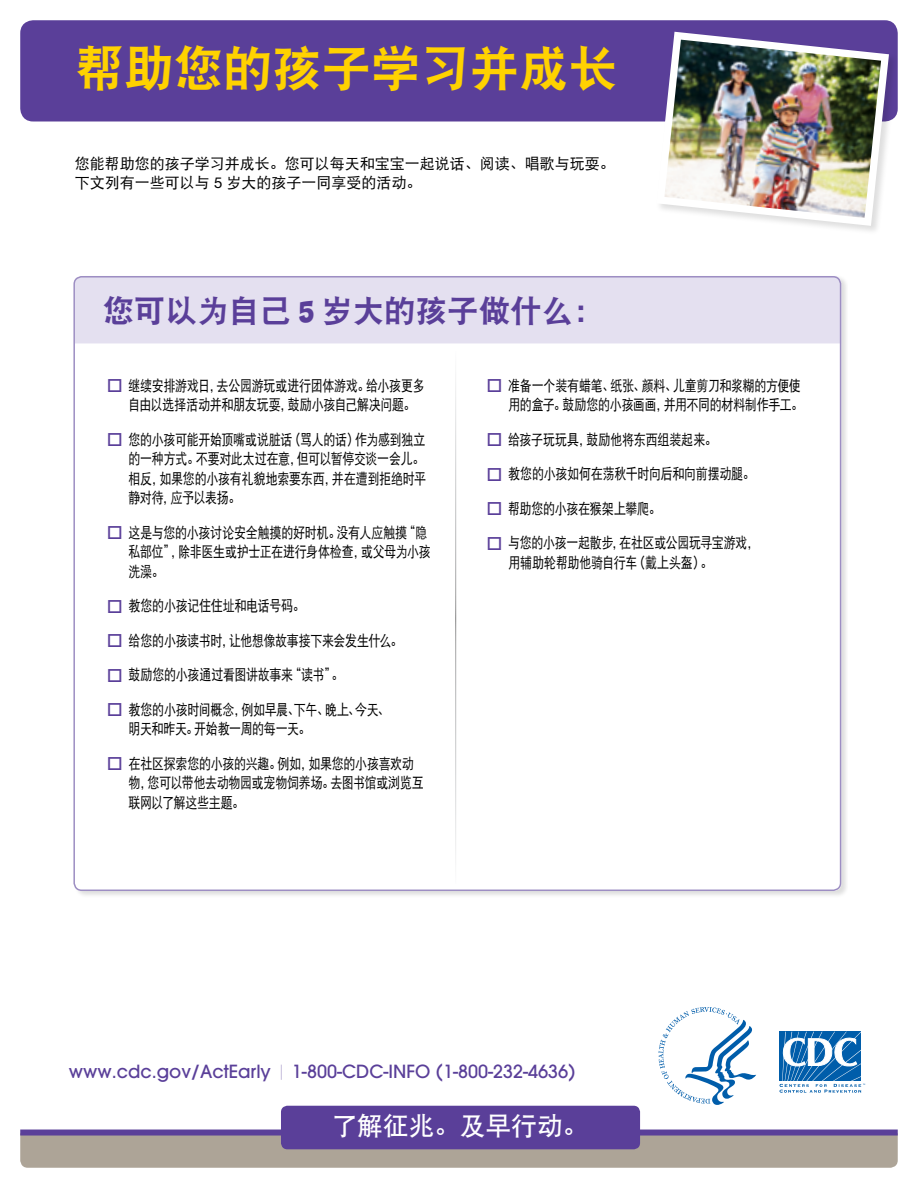
<style>
.page{position:relative;width:918px;height:1188px;background:#fff}
.page>*{position:absolute;margin:0;border:0;box-sizing:border-box;transform-origin:0 0}
.t1{font:49.35px "DFP Hei W9";color:#ffd200}
.t2{font:31.5px "DFP Hei W9";color:#5a3f99}
.t3{font:25.65px "DFP Hei W7";color:#fff}
.t4{font:500 18px "Avant Garde";color:#5a3f99}
.AUT{font:15px/19.5px "DFP Hei W5";letter-spacing:-.02em;color:#000;scale:.8 1}
.AUT-2{font:15px "DFP Hei W5";color:#000}
.s1{font-family:"Helvetica Neue"}
.s2{font-family:"Coop";font-weight:800}
.s3{color:#5a3f99}
.s4{font-weight:200;color:#9d8ec3}
</style>
<div class="page">
<div style="left:74px;top:275px;width:774px;height:623px;background:#000;opacity:.13"></div>
<div style="left:75px;top:276px;width:766px;height:615px;background:#fff;border-radius:8px"></div>
<div style="left:75px;top:276px;width:766px;height:67px;background:#e4e0f0"></div>
<div style="left:20px;top:20px;width:878px;height:102px;background:#5a3f99;border-radius:13px"></div>
<div style="left:656px;top:31px;width:243px;height:204px;background:#000;opacity:.13"></div>
<svg style="left:656px;top:32px;width:233px;height:194px"></svg>
<img style="left:664px;top:40px;width:217px;height:178px">
<div style="left:20px;top:1136px;width:878px;height:32px;background:#ada497"></div>
<div style="left:20px;top:1130px;width:878px;height:6px;background:#5a3f99"></div>
<div style="left:281px;top:1106px;width:359px;height:43px;background:#5a3f99;border-radius:6px"></div>
<svg style="left:779px;top:1031px;width:82px;height:1px"></svg>
<svg style="left:779px;top:1032px;width:86px;height:61px"></svg>
<svg style="left:658px;top:1007px;width:98px;height:98px"></svg>
<p class="t1" style="left:75px;top:44px;width:544px">帮助您的孩子学习并成长</p>
<p class="AUT-2" style="left:75px;top:156px;width:541px">您能帮助您的孩子学习并成长。您可以每天和宝宝一起说话、阅读、唱歌与玩耍。</p>
<p class="AUT-2" style="left:75px;top:175px;width:348px">下文列有一些可以与 <span class="s1">5</span> 岁大的孩子一同享受的活动。</p>
<p class="t2" style="left:103px;top:295px;width:504px">您可以为自己 <span class="s2">5</span> 岁大的孩子做什么：</p>
<p class="AUT" style="left:129px;top:376px;width:372px;text-indent:-22px"><span class="s3">□</span> 继续安排游戏日，去公园游玩或进行团体游戏。给小孩更多自由以选择活动并和朋友玩耍，鼓励小孩自己解决问题。</p>
<p class="AUT" style="left:129px;top:430px;width:374px;text-indent:-22px"><span class="s3">□</span> 您的小孩可能开始顶嘴或说脏话（骂人的话）作为感到独立的一种方式。不要对此太过在意，但可以暂停交谈一会儿。相反，如果您的小孩有礼貌地索要东西，并在遭到拒绝时平静对待，应予以表扬。</p>
<p class="AUT" style="left:129px;top:523px;width:380px;text-indent:-22px"><span class="s3">□</span> 这是与您的小孩讨论安全触摸的好时机。没有人应触摸“隐私部位”，除非医生或护士正在进行身体检查，或父母为小孩洗澡。</p>
<p class="AUT" style="left:107px;top:596px;width:249px"><span class="s3">□</span> 教您的小孩记住住址和电话号码。</p>
<p class="AUT" style="left:107px;top:631px;width:371px"><span class="s3">□</span> 给您的小孩读书时，让他想像故事接下来会发生什么。</p>
<p class="AUT" style="left:107px;top:665px;width:297px"><span class="s3">□</span> 鼓励您的小孩通过看图讲故事来“读书”。</p>
<p class="AUT" style="left:129px;top:700px;width:328px;text-indent:-22px"><span class="s3">□</span> 教您的小孩时间概念，例如早晨、下午、晚上、今天、明天和昨天。开始教一周的每一天。</p>
<p class="AUT" style="left:129px;top:754px;width:371px;text-indent:-22px"><span class="s3">□</span> 在社区探索您的小孩的兴趣。例如，如果您的小孩喜欢动物，您可以带他去动物园或宠物饲养场。去图书馆或浏览互联网以了解这些主题。</p>
<p class="AUT" style="left:487px;top:376px;width:397px;text-align:right"><span class="s3">□</span> 准备一个装有蜡笔、纸张、颜料、儿童剪刀和浆糊的方便使用的盒子。鼓励您的小孩画画，并用不同的材料制作手工。</p>
<p class="AUT" style="left:487px;top:430px;width:289px"><span class="s3">□</span> 给孩子玩玩具，鼓励他将东西组装起来。</p>
<p class="AUT" style="left:487px;top:464px;width:337px"><span class="s3">□</span> 教您的小孩如何在荡秋千时向后和向前摆动腿。</p>
<p class="AUT" style="left:487px;top:499px;width:219px"><span class="s3">□</span> 帮助您的小孩在猴架上攀爬。</p>
<p class="AUT" style="left:508px;top:533px;width:315px;text-indent:-22px"><span class="s3">□</span> 与您的小孩一起散步，在社区或公园玩寻宝游戏，用辅助轮帮助他骑自行车（戴上头盔）。</p>
<p class="t4" style="left:69px;top:1061px;width:508px">www.cdc.gov/ActEarly <span class="s4">|</span> 1-800-CDC-INFO (1-800-232-4636)</p>
<p class="t3" style="left:332px;top:1113px;width:258px">了解征兆。及早行动。</p>
</div>
